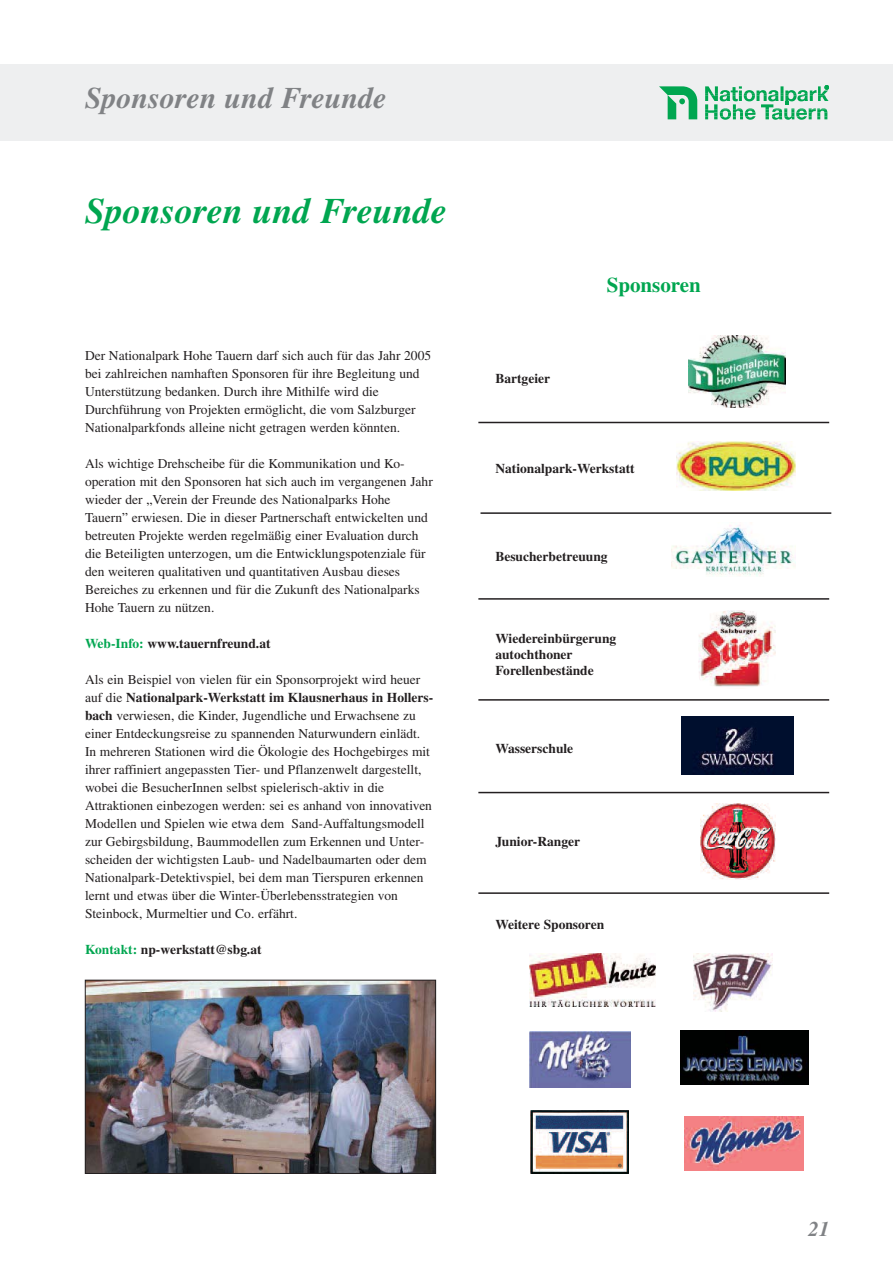
<style>
.page{position:relative;width:893px;height:1263px;background:#fff}
.page>*{position:absolute;margin:0;border:0;box-sizing:border-box;transform-origin:0 0}
.t1{font:italic 700 36px "Times";color:#00a650}
.t2{font:italic 700 30px "Times";color:#808285}
.t3{font:700 21px "Times";color:#00a650}
.t4{font:italic 700 21px "Times";color:#808285}
.t5{font:13.5px/18px "Times";color:#231f20}
.t6{font:700 13.5px/16.2px "Times";color:#231f20}
.s1{color:#00a650}
.s2{font-weight:700}
</style>
<div class="page">
<div style="left:3px;top:64px;width:890px;height:76px;background:#eeeff0"></div>
<div style="left:0;top:64px;width:13px;height:76px;background:#eeeff0"></div>
<svg style="left:659px;top:86px;width:38px;height:33px"></svg>
<svg style="left:705px;top:85px;width:124px;height:35px"></svg>
<img style="left:87px;top:982px;width:347px;height:190px">
<div style="left:85px;top:980px;width:351px;height:194px;border:1px solid #231f20"></div>
<img style="left:677px;top:441px;width:118px;height:50px">
<img style="left:672px;top:525px;width:123px;height:51px">
<img style="left:688px;top:336px;width:98px;height:72px">
<img style="left:699px;top:610px;width:76px;height:77px">
<div style="left:679px;top:717px;width:117px;height:58px;background:linear-gradient(to bottom,#000f2e,#000f2e)"></div>
<img style="left:682px;top:717px;width:111px;height:58px">
<img style="left:701px;top:804px;width:74px;height:75px">
<img style="left:693px;top:954px;width:80px;height:57px">
<svg style="left:530px;top:1006px;width:126px;height:1px"></svg>
<img style="left:530px;top:953px;width:126px;height:53px">
<img style="left:530px;top:1031px;width:101px;height:57px">
<hr style="left:478px;top:422px;width:351px;height:1px;background:#231f20">
<hr style="left:480px;top:512px;width:351px;height:2px;background:#231f20">
<hr style="left:478px;top:598px;width:351px;height:2px;background:#231f20">
<hr style="left:478px;top:699px;width:351px;height:2px;background:#231f20">
<hr style="left:478px;top:792px;width:351px;height:1px;background:#231f20">
<hr style="left:478px;top:892px;width:351px;height:2px;background:#231f20">
<img style="left:680px;top:1030px;width:128px;height:54px">
<img style="left:685px;top:1116px;width:119px;height:54px">
<img style="left:530px;top:1111px;width:98px;height:63px">
<h2 class="t2" style="left:85px;top:87px;width:303px">Sponsoren und Freunde</h2>
<h1 class="t1" style="left:85px;top:198px;width:364px">Sponsoren und Freunde</h1>
<p class="t5" style="left:85px;top:348px;width:348px">Der Nationalpark Hohe Tauern darf sich auch für das Jahr 2005 bei zahlreichen namhaften Sponsoren für ihre Begleitung und Unterstützung bedanken. Durch ihre Mithilfe wird die Durchführung von Projekten ermöglicht, die vom Salzburger Nationalparkfonds alleine nicht getragen werden könnten.</p>
<p class="t5" style="left:85px;top:456px;width:349px">Als wichtige Drehscheibe für die Kommunikation und Ko - operation mit den Sponsoren hat sich auch im vergangenen Jahr wieder der „Verein der Freunde des Nationalparks Hohe Tauern” erwiesen. Die in dieser Partnerschaft entwickelten und betreuten Projekte werden regelmäßig einer Evaluation durch die Beteiligten unterzogen, um die Entwicklungspotenziale für den weiteren qualitativen und quantitativen Ausbau dieses Bereiches zu erkennen und für die Zukunft des Nationalparks Hohe Tauern zu nützen.</p>
<p class="t6" style="left:85px;top:637px;width:187px"><span class="s1">Web-Info:</span> www.tauernfreund.at</p>
<p class="t5" style="left:85px;top:672px;width:350px">Als ein Beispiel von vielen für ein Sponsorprojekt wird heuer auf die <span class="s2">Nationalpark-Werkstatt im Klausnerhaus in Hollers - bach</span> verwiesen, die Kinder, Jugendliche und Erwachsene zu einer Entdeckungsreise zu spannenden Naturwundern einlädt.<br>In mehreren Stationen wird die Ökologie des Hochgebirges mit ihrer raffiniert angepassten Tier- und Pflanzenwelt dargestellt, wobei die BesucherInnen selbst spielerisch-aktiv in die Attraktionen einbezogen werden: sei es anhand von innovativen Modellen und Spielen wie etwa dem Sand-Auffaltungsmodell zur Gebirgsbildung, Baummodellen zum Erkennen und Unter - scheiden der wichtigsten Laub- und Nadelbaumarten oder dem Nationalpark-Detektivspiel, bei dem man Tierspuren erkennen lernt und etwas über die Winter-Überlebensstrategien von Steinbock, Murmeltier und Co. erfährt.</p>
<p class="t6" style="left:85px;top:943px;width:178px"><span class="s1">Kontakt:</span> np-werkstatt@sbg.at</p>
<p class="t6" style="left:495px;top:371px;width:56px">Bartgeier</p>
<h3 class="t3" style="left:607px;top:277px;width:96px">Sponsoren</h3>
<p class="t6" style="left:495px;top:462px;width:141px">Nationalpark-Werkstatt</p>
<p class="t6" style="left:495px;top:549px;width:114px">Besucherbetreuung</p>
<p class="t6" style="left:495px;top:631px;width:122px">Wiedereinbürgerung autochthoner<br>Forellenbestände</p>
<p class="t6" style="left:495px;top:741px;width:79px">Wasserschule</p>
<p class="t6" style="left:495px;top:835px;width:86px">Junior-Ranger</p>
<p class="t6" style="left:495px;top:917px;width:110px">Weitere Sponsoren</p>
<h3 class="t4" style="left:809px;top:1221px;width:22px">21</h3>
</div>
